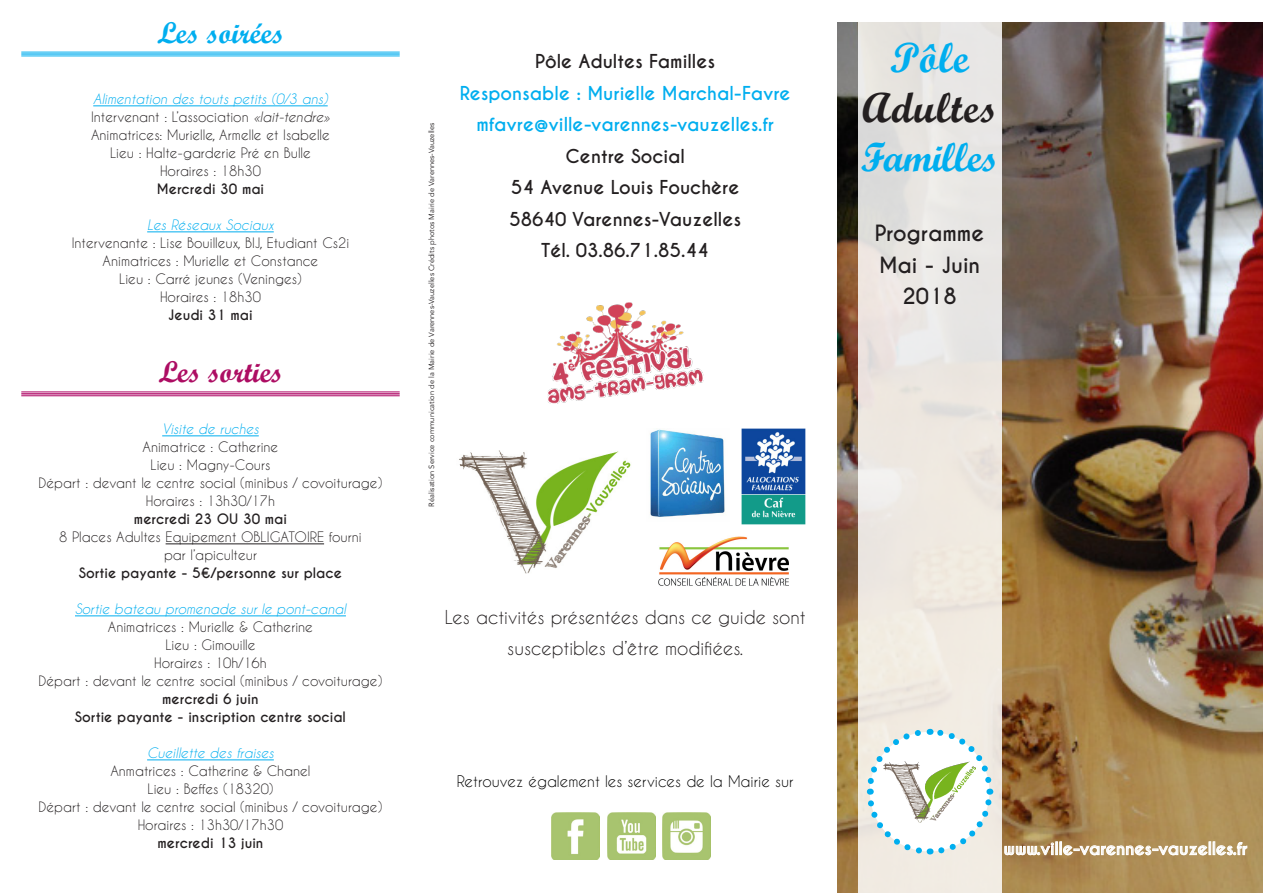
<style>
.page{position:relative;width:1263px;height:893px;background:#fff}
.page>*{position:absolute;margin:0;border:0;box-sizing:border-box;transform-origin:0 0}
.t1{font:42px "Script MT Bold";letter-spacing:.02em;color:#231f20}
.t2{font:42px "Script MT Bold";color:#00aeef}
.t3{font:40.5px "Script MT Bold";letter-spacing:-.01em;color:#00aeef}
.t4{font:30px "Script MT Bold";color:#00aeef}
.t5{font:30px "Script MT Bold";color:#ad0d63}
.t6{font:700 21px/31.5px "Caviar Dreams";color:#231f20;text-align:center}
.t7{font:700 18px "Caviar Dreams";color:#231f20}
.t8{font:700 18px "Caviar Dreams";color:#00aeef}
.t9{font:18px/31.5px "Caviar Dreams";color:#231f20;text-align:center}
.t10{font:700 16.5px "Caviar Dreams";color:#fff}
.t11{font:15px "Caviar Dreams";color:#000}
.t12{font:13.5px/18px "Caviar Dreams";color:#231f20;text-align:center}
.t13{font:700 13.5px/18px "Caviar Dreams";color:#231f20;text-align:center}
.t14{font:italic 13.5px "Caviar Dreams";color:#00aeef}
.t15{font:7.5px "Avenir";color:#231f20}
.s1{font-style:italic}
.s2{font-weight:700}
.s3{font-weight:400}
</style>
<div class="page">
<img style="left:838px;top:22px;width:425px;height:871px">
<svg style="left:858px;top:22px;width:143px;height:871px;background:#ebe6e1"></svg>
<img style="left:552px;top:812px;width:48px;height:48px">
<img style="left:607px;top:812px;width:48px;height:48px">
<img style="left:662px;top:812px;width:48px;height:48px">
<svg style="left:1004px;top:842px;width:50px;height:14px"></svg>
<div style="left:1055px;top:841px;width:3px;height:14px;border:1px solid #fff"></div>
<div style="left:1059px;top:841px;width:3px;height:14px;border:1px solid #fff"></div>
<svg style="left:1063px;top:841px;width:184px;height:15px;background:#c6af89"></svg>
<img style="left:742px;top:428px;width:63px;height:97px">
<img style="left:459px;top:450px;width:172px;height:124px">
<img style="left:650px;top:428px;width:75px;height:89px">
<img style="left:658px;top:536px;width:131px;height:50px">
<svg style="left:863px;top:726px;width:133px;height:132px"></svg>
<img style="left:884px;top:761px;width:91px;height:61px">
<hr style="left:93px;top:105px;width:235px;height:1px;background:#00aeef">
<hr style="left:147px;top:231px;width:127px;height:1px;background:#00aeef">
<hr style="left:21px;top:52px;width:379px;height:1px;background:#00aeef">
<hr style="left:21px;top:53px;width:379px;height:2px;background:#00aeef">
<hr style="left:21px;top:56px;width:379px;height:1px;background:#00aeef">
<hr style="left:162px;top:435px;width:97px;height:1px;background:#00aeef">
<hr style="left:166px;top:543px;width:158px;height:1px;background:#231f20">
<hr style="left:75px;top:615px;width:271px;height:1px;background:#00aeef">
<hr style="left:147px;top:759px;width:127px;height:1px;background:#00aeef">
<hr style="left:21px;top:392px;width:379px;height:1px;background:#ad0363">
<hr style="left:21px;top:393px;width:379px;height:1px;background:#ad0363">
<hr style="left:21px;top:395px;width:379px;height:1px;background:#ad0363">
<img style="left:548px;top:302px;width:156px;height:102px">
<p class="t4" style="left:157px;top:14px;width:129px">Les soirées</p>
<p class="t14" style="left:93px;top:92px;width:236px">Alimentation des touts petits (0/3 ans)</p>
<p class="t12" style="left:91px;top:108px;width:240px">Intervenant : L’association <span class="s1">«lait-tendre»</span></p>
<p class="t12" style="left:91px;top:126px;width:240px">Animatrices: Murielle, Armelle et Isabelle</p>
<p class="t12" style="left:110px;top:144px;width:202px">Lieu : Halte-garderie Pré en Bulle</p>
<p class="t12" style="left:160px;top:162px;width:102px">Horaires : 18h30</p>
<p class="t13" style="left:157px;top:181px;width:109px">Mercredi 30 mai</p>
<p class="t14" style="left:147px;top:218px;width:128px">Les Réseaux Sociaux</p>
<p class="t12" style="left:72px;top:234px;width:279px">Intervenante : Lise Bouilleux, BIJ, Etudiant Cs2i</p>
<p class="t12" style="left:103px;top:252px;width:217px">Animatrices : Murielle et Constance</p>
<p class="t12" style="left:119px;top:270px;width:184px">Lieu : Carré jeunes (Veninges)</p>
<p class="t12" style="left:160px;top:288px;width:102px">Horaires : 18h30</p>
<p class="t13" style="left:168px;top:307px;width:86px">Jeudi 31 mai</p>
<p class="t5" style="left:158px;top:354px;width:126px">Les sorties</p>
<p class="t14" style="left:162px;top:422px;width:98px">Visite de ruches</p>
<p class="t12" style="left:143px;top:438px;width:137px">Animatrice : Catherine</p>
<p class="t12" style="left:150px;top:456px;width:121px">Lieu : Magny-Cours</p>
<p class="t12" style="left:39px;top:474px;width:345px">Départ : devant le centre social (minibus / covoiturage)<br>Horaires : 13h30/17h</p>
<p class="t13" style="left:134px;top:511px;width:154px">mercredi 23 OU 30 mai</p>
<p class="t12" style="left:59px;top:528px;width:304px">8 Places Adultes Equipement OBLIGATOIRE fourni par l’apiculteur<br><span class="s2">Sortie payante - 5€/personne sur place</span></p>
<p class="t14" style="left:75px;top:602px;width:272px">Sortie bateau promenade sur le pont-canal</p>
<p class="t12" style="left:108px;top:618px;width:207px">Animatrices : Murielle &amp; Catherine</p>
<p class="t12" style="left:165px;top:636px;width:92px">Lieu : Gimouille</p>
<p class="t12" style="left:154px;top:654px;width:114px">Horaires : 10h/16h</p>
<p class="t13" style="left:39px;top:673px;width:345px"><span class="s3">Départ : devant le centre social (minibus / covoiturage) </span>mercredi 6 juin<br>Sortie payante - inscription centre social</p>
<p class="t14" style="left:147px;top:746px;width:128px">Cueillette des fraises</p>
<p class="t12" style="left:110px;top:762px;width:202px">Anmatrices : Catherine &amp; Chanel<br>Lieu : Beffes (18320)</p>
<p class="t12" style="left:39px;top:798px;width:345px">Départ : devant le centre social (minibus / covoiturage)<br>Horaires : 13h30/17h30</p>
<p class="t13" style="left:157px;top:835px;width:107px">mercredi 13 juin</p>
<p class="t15" style="left:427px;top:507px;width:386px;rotate:-90deg">Réalisation Service communication de la Mairie de Varennes-Vauzelles Crédits photos Mairie de Varennes-Vauzelles</p>
<p class="t7" style="left:535px;top:51px;width:182px">Pôle Adultes Familles</p>
<p class="t8" style="left:460px;top:82px;width:332px">Responsable : Murielle Marchal-Favre</p>
<p class="t8" style="left:476px;top:114px;width:299px">mfavre@ville-varennes-vauzelles.fr</p>
<p class="t7" style="left:565px;top:145px;width:121px">Centre Social</p>
<p class="t7" style="left:511px;top:177px;width:230px">54 Avenue Louis Fouchère</p>
<p class="t7" style="left:509px;top:208px;width:234px">58640 Varennes-Vauzelles</p>
<p class="t7" style="left:541px;top:240px;width:169px">Tél. 03.86.71.85.44</p>
<p class="t9" style="left:445px;top:601px;width:363px">Les activités présentées dans ce guide sont susceptibles d’être modifiées.</p>
<p class="t11" style="left:457px;top:773px;width:338px">Retrouvez également les services de la Mairie sur</p>
<p class="t2" style="left:890px;top:32px;width:80px">Pôle</p>
<p class="t1" style="left:862px;top:82px;width:136px">Adultes</p>
<p class="t3" style="left:861px;top:132px;width:139px">Familles</p>
<p class="t6" style="left:875px;top:218px;width:111px">Programme</p>
<p class="t6" style="left:879px;top:250px;width:103px">Mai - Juin<br>2018</p>
<p class="t10" style="left:1003px;top:838px;width:245px">www.ville-varennes-vauzelles.fr</p>
</div>
